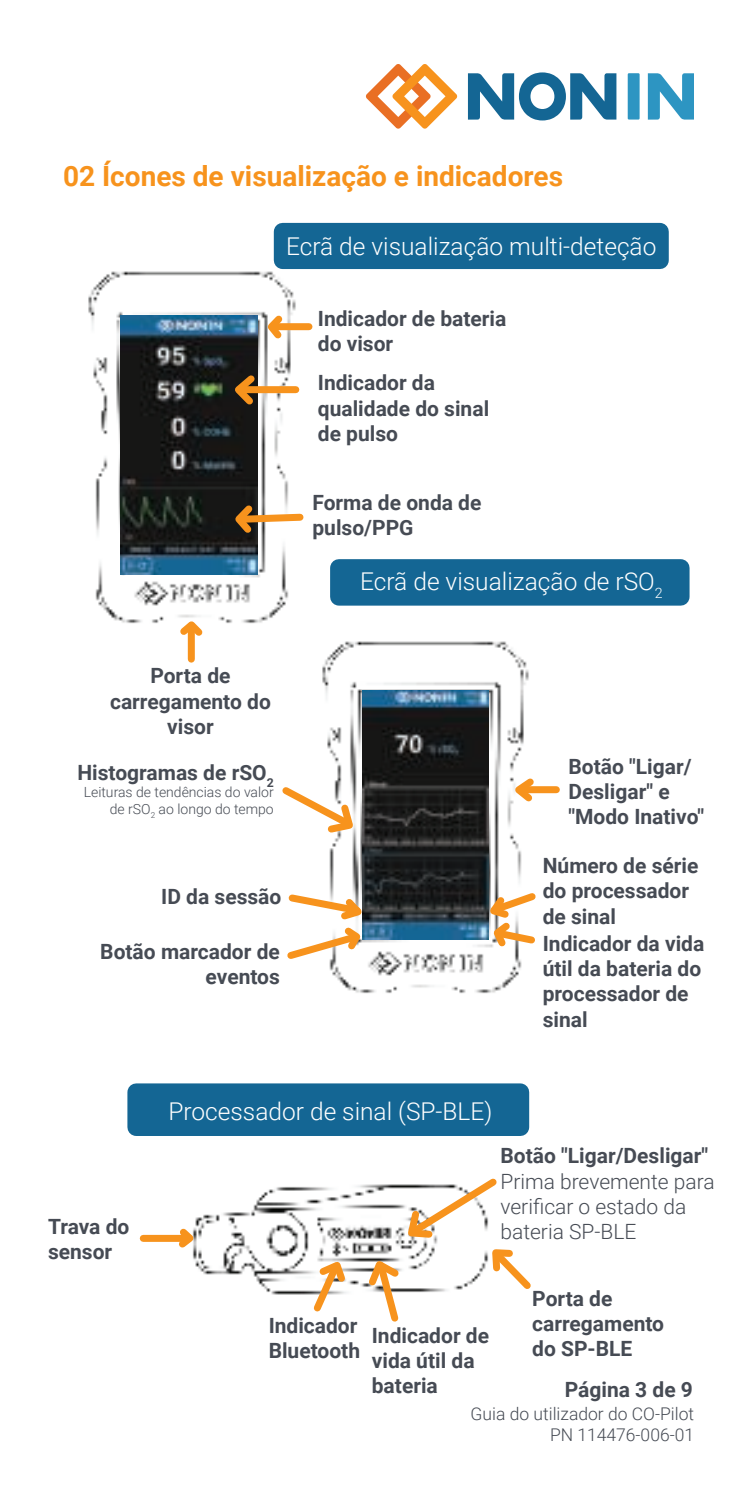
<style>
.page{position:relative;width:756px;height:1512px;background:#fff}
.page>*{position:absolute;margin:0;border:0;box-sizing:border-box;transform-origin:0 0}
.t1{font:700 28px "Roboto";color:#f7931d}
.t2{font:300 24.5px "Roboto";color:#fff}
.t3{font:700 21px/25.2px "Roboto";color:#464b54}
.t4{font:300 21px/25.2px "Roboto";color:#464b54}
.t5{font:300 17.5px/21px "Roboto";color:#464b54;text-align:right}
.t6{font:300 14px/16.8px "Roboto";color:#464b54;text-align:right}
</style>
<div class="page">
<img style="left:322px;top:641px;width:207px;height:353px">
<img style="left:363px;top:691px;width:126px;height:248px">
<img style="left:88px;top:251px;width:216px;height:412px">
<img style="left:121px;top:315px;width:136px;height:259px">
<img style="left:139px;top:1185px;width:224px;height:110px">
<svg style="left:174px;top:615px;width:35px;height:27px"></svg>
<div style="left:188px;top:626px;width:7px;height:33px;background:#f7931d"></div>
<svg style="left:363px;top:1178px;width:168px;height:144px"></svg>
<svg style="left:308px;top:1256px;width:42px;height:56px"></svg>
<svg style="left:173px;top:1222px;width:28px;height:32px"></svg>
<div style="left:143px;top:1235px;width:42px;height:7px;background:#f7931d"></div>
<div style="left:283px;top:232px;width:377px;height:28px;background:#146694"></div>
<div style="left:274px;top:223px;width:395px;height:46px;border:18px solid #146694"></div>
<div style="left:339px;top:568px;width:342px;height:29px;background:#146694"></div>
<div style="left:330px;top:559px;width:360px;height:47px;border:18px solid #146694"></div>
<div style="left:136px;top:1092px;width:384px;height:35px;background:#146694"></div>
<div style="left:127px;top:1083px;width:402px;height:53px;border:18px solid #146694"></div>
<svg style="left:228px;top:369px;width:33px;height:42px"></svg>
<div style="left:245px;top:386px;width:51px;height:7px;background:#f7931d"></div>
<svg style="left:287px;top:890px;width:84px;height:74px"></svg>
<svg style="left:229px;top:499px;width:75px;height:40px"></svg>
<svg style="left:262px;top:309px;width:27px;height:36px"></svg>
<div style="left:275px;top:323px;width:34px;height:7px;background:#f7931d"></div>
<svg style="left:282px;top:781px;width:76px;height:56px"></svg>
<svg style="left:482px;top:888px;width:54px;height:64px"></svg>
<svg style="left:507px;top:772px;width:33px;height:36px"></svg>
<div style="left:523px;top:786px;width:33px;height:7px;background:#f7931d"></div>
<svg style="left:648px;top:73px;width:46px;height:47px"></svg>
<svg style="left:468px;top:72px;width:148px;height:48px"></svg>
<div style="left:628px;top:73px;width:12px;height:47px;background:#2d95c2"></div>
<svg style="left:366px;top:64px;width:91px;height:64px"></svg>
<h1 class="t1" style="left:63px;top:157px;width:502px">02 Ícones de visualização e indicadores</h1>
<p class="t2" style="left:286px;top:229px;width:372px">Ecrã de visualização multi-deteção</p>
<p class="t3" style="left:318px;top:307px;width:190px">Indicador de bateria do visor</p>
<p class="t3" style="left:318px;top:372px;width:173px">Indicador da qualidade do sinal de pulso</p>
<p class="t3" style="left:312px;top:491px;width:171px">Forma de onda de pulso/PPG</p>
<p class="t3" style="left:110px;top:665px;width:162px;text-align:center">Porta de carregamento do visor</p>
<p class="t3" style="left:77px;top:759px;width:198px">Histogramas de rSO<sub>2</sub></p>
<p class="t6" style="left:84px;top:785px;width:192px">Leituras de tendências do valor de rSO<sub>2</sub> ao longo do tempo</p>
<p class="t3" style="left:161px;top:883px;width:122px">ID da sessão</p>
<p class="t3" style="left:100px;top:938px;width:181px;text-align:right">Botão marcador de eventos</p>
<p class="t2" style="left:360px;top:564px;width:304px">Ecrã de visualização de rSO<sub>2</sub></p>
<p class="t3" style="left:568px;top:753px;width:137px">Botão "Ligar/<br>Desligar" e "Modo Inativo"</p>
<p class="t3" style="left:543px;top:855px;width:157px">Número de série do processador de sinal</p>
<p class="t3" style="left:543px;top:930px;width:163px">Indicador da vida útil da bateria do processador de sinal</p>
<p class="t3" style="left:48px;top:1213px;width:83px">Trava do sensor</p>
<p class="t2" style="left:169px;top:1094px;width:325px">Processador de sinal (SP-BLE)</p>
<p class="t3" style="left:500px;top:1143px;width:209px">Botão "Ligar/Desligar"</p>
<p class="t4" style="left:500px;top:1168px;width:216px">Prima brevemente para verificar o estado da bateria SP-BLE</p>
<p class="t3" style="left:269px;top:1315px;width:93px">Indicador<br>Bluetooth</p>
<p class="t3" style="left:372px;top:1324px;width:119px">Indicador de vida útil da bateria</p>
<p class="t3" style="left:532px;top:1288px;width:133px">Porta de carregamento do SP-BLE</p>
<p class="t3" style="left:565px;top:1376px;width:130px">Página 3 de 9</p>
<p class="t5" style="left:471px;top:1405px;width:225px">Guia do utilizador do CO-Pilot<br>PN 114476-006-01</p>
</div>
